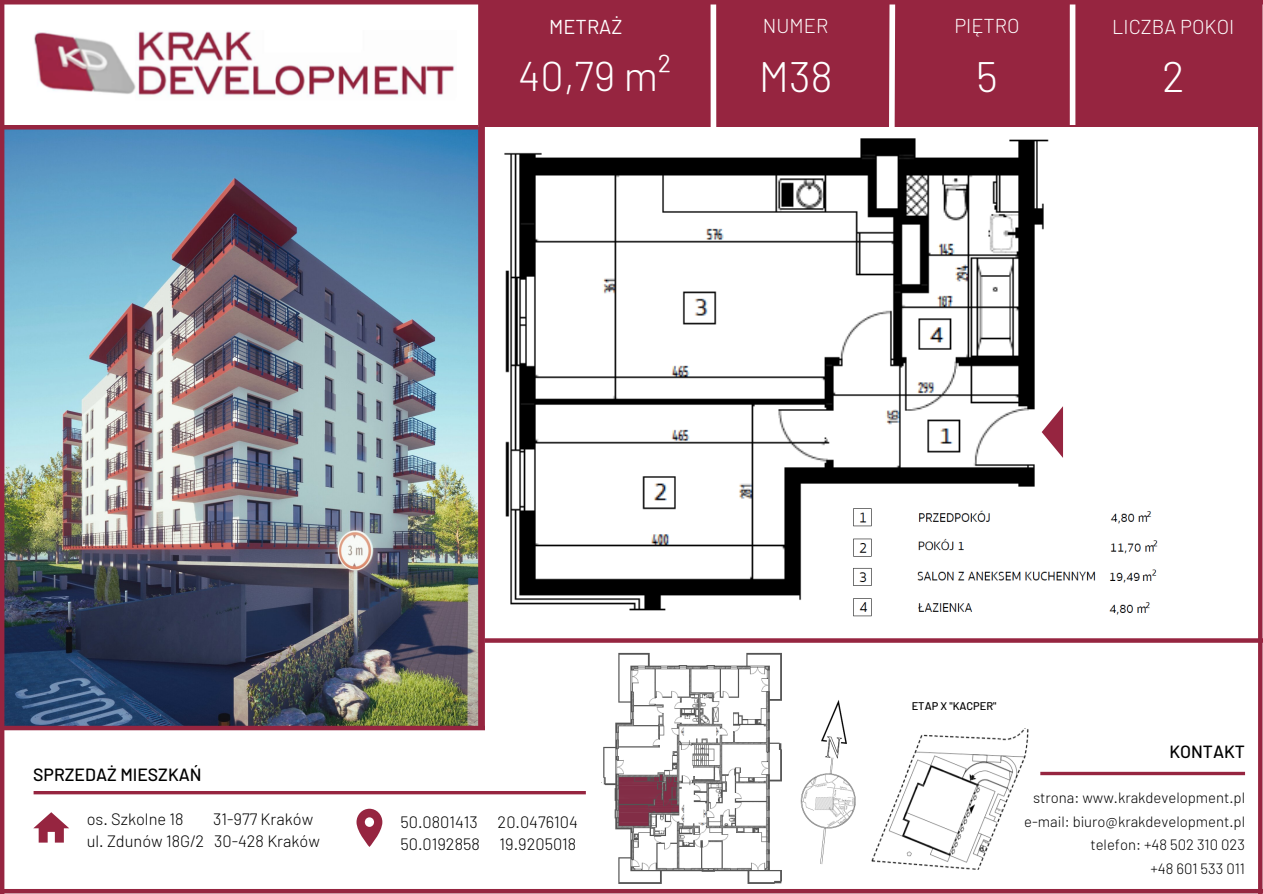
<style>
.page{position:relative;width:1263px;height:894px;background:#fff}
.page>*{position:absolute;margin:0;border:0;box-sizing:border-box;transform-origin:0 0}
.t1{font:300 42.6px "Barlow";color:#fff}
.t2{font:300 41.4px "Barlow";color:#fff}
.t3{font:300 20.1px "Barlow";color:#fff}
.t4{font:20.1px "Barlow";color:#fff}
.t5{font:500 17.7px "Barlow";color:#000}
.t6{font:500 17.55px "Barlow";color:#000}
.t7{font:300 16.35px "Barlow";color:#000}
.t8{font:300 14.85px "Barlow";color:#000}
.t9{font:500 11.1px "Barlow";color:#000}
</style>
<div class="page">
<img style="left:34px;top:31px;width:421px;height:66px">
<img style="left:871px;top:728px;width:158px;height:141px">
<img style="left:800px;top:700px;width:56px;height:164px">
<img style="left:504px;top:138px;width:545px;height:473px">
<div style="left:482px;top:2px;width:778px;height:125px;background:#962540"></div>
<img style="left:599px;top:642px;width:188px;height:242px">
<div style="left:0;top:888px;width:1263px;height:5px;background:#962540"></div>
<svg style="left:1258px;top:4px;width:4px;height:885px;background:#972842"></svg>
<img style="left:4px;top:129px;width:474px;height:596px">
<hr style="left:0;top:0;width:4px;height:893px;background:#962540">
<div style="left:478px;top:0;width:7px;height:727px;background:#962540"></div>
<svg style="left:889px;top:4px;width:7px;height:123px"></svg>
<div style="left:1070px;top:0;width:5px;height:125px;background:#fff"></div>
<div style="left:710px;top:0;width:6px;height:129px;background:#fff"></div>
<hr style="left:2px;top:0;width:1261px;height:4px;background:#962540">
<hr style="left:34px;top:791px;width:552px;height:3px;background:#962540">
<svg style="left:33px;top:812px;width:36px;height:30px"></svg>
<svg style="left:356px;top:808px;width:26px;height:38px"></svg>
<svg style="left:1040px;top:771px;width:205px;height:4px"></svg>
<div style="left:0;top:725px;width:485px;height:5px;background:#962540"></div>
<hr style="left:0;top:125px;width:478px;height:4px;background:#962540">
<svg style="left:485px;top:638px;width:778px;height:4px;background:#9d334d"></svg>
<svg style="left:1042px;top:406px;width:21px;height:52px"></svg>
<img style="left:851px;top:504px;width:307px;height:113px">
<p class="t4" style="left:549px;top:14px;width:75px">METRAŻ</p>
<p class="t3" style="left:763px;top:13px;width:67px">NUMER</p>
<p class="t1" style="left:759px;top:49px;width:75px">M38</p>
<p class="t2" style="left:518px;top:50px;width:155px">40,79 m²</p>
<p class="t3" style="left:954px;top:13px;width:67px">PIĘTRO</p>
<p class="t3" style="left:1112px;top:14px;width:124px">LICZBA POKOI</p>
<p class="t1" style="left:976px;top:49px;width:23px">5</p>
<p class="t1" style="left:1162px;top:49px;width:24px">2</p>
<p class="t5" style="left:33px;top:762px;width:170px">SPRZEDAŻ MIESZKAŃ</p>
<p class="t7" style="left:87px;top:808px;width:98px">os. Szkolne 18</p>
<p class="t7" style="left:213px;top:808px;width:102px">31-977 Kraków</p>
<p class="t7" style="left:87px;top:830px;width:235px">ul. Zdunów 18G/2 30-428 Kraków</p>
<p class="t7" style="left:400px;top:811px;width:179px">50.0801413 20.0476104</p>
<p class="t7" style="left:400px;top:833px;width:177px">50.0192858 19.9205018</p>
<p class="t9" style="left:912px;top:699px;width:86px">ETAP X "KACPER"</p>
<p class="t6" style="left:1169px;top:740px;width:77px">KONTAKT</p>
<p class="t8" style="left:1033px;top:788px;width:213px">strona: www.krakdevelopment.pl</p>
<p class="t8" style="left:1024px;top:811px;width:222px">e-mail: biuro@krakdevelopment.pl</p>
<p class="t8" style="left:1090px;top:835px;width:156px">telefon: +48 502 310 023</p>
<p class="t8" style="left:1150px;top:858px;width:96px">+48 601 533 011</p>
</div>
